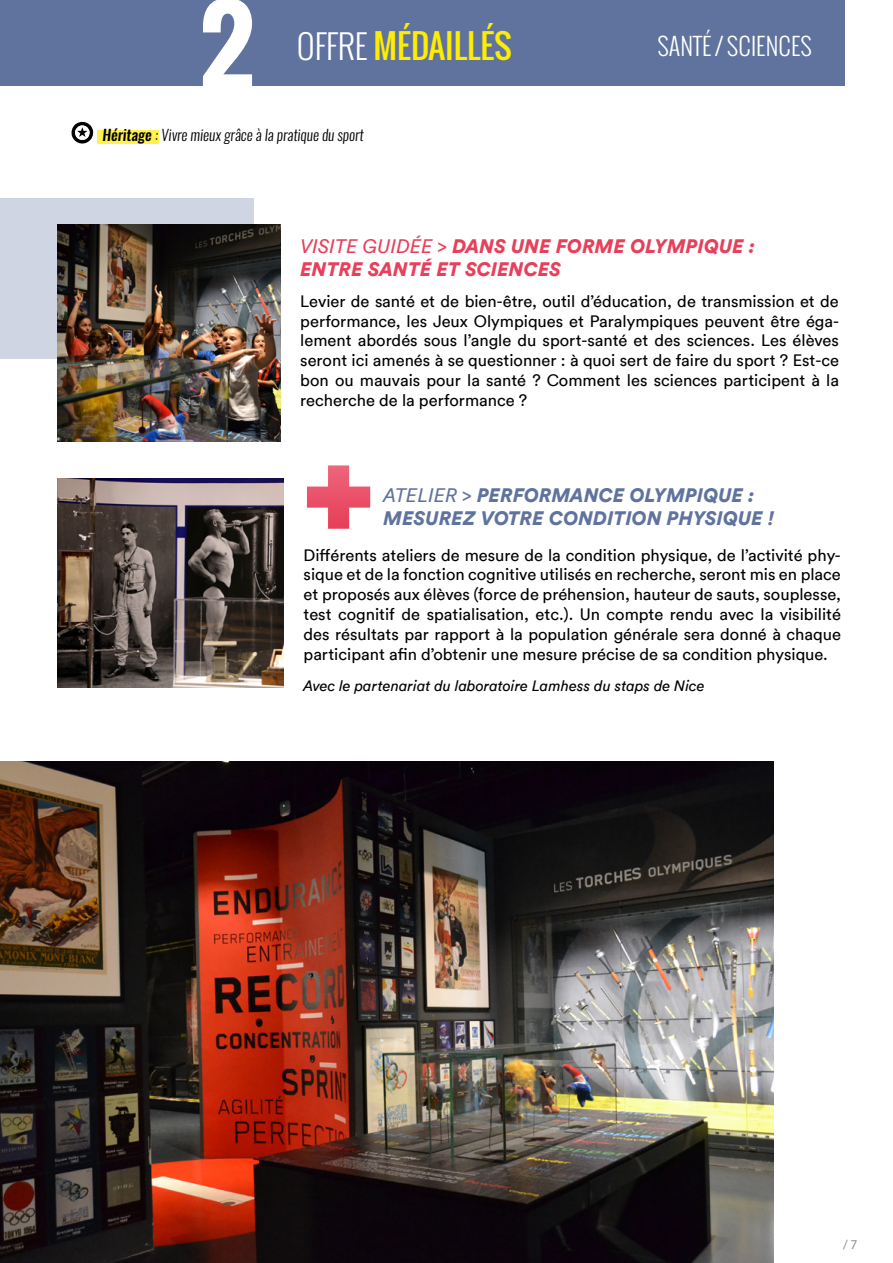
<style>
.page{position:relative;width:893px;height:1263px;background:#fff}
.page>*{position:absolute;margin:0;border:0;box-sizing:border-box;transform-origin:0 0}
.t1{font:225px "Oswald";color:#e83f5a}
.t2{font:700 105px "Oswald";color:#fff}
.t3{font:33px "Oswald";color:#ffed00}
.t4{font:300 24px "Oswald";color:#fff}
.t5{font:italic 900 19.5px/23.4px "Circular";letter-spacing:.01em;color:#60739e}
.t6{font:italic 900 19.5px/23.4px "Circular";letter-spacing:.01em;color:#e83f5a}
.t7{font:16.5px/19.8px "Circular";color:#000;text-align:justify}
.t8{font:italic 15px "Circular";color:#000}
.t9{font:italic 300 15px "Oswald";color:#000}
.t10{font:13.5px "Myriad Pro";color:#8e8e8d}
.s1{font-weight:300;color:#fff}
.s2{font-weight:500}
.s3{font-weight:400}
</style>
<div class="page">
<div style="left:97px;top:130px;width:61px;height:13px;background:#fff24d"></div>
<svg style="left:71px;top:121px;width:22px;height:22px"></svg>
<div style="left:0;top:0;width:844px;height:85px;background:#60739e"></div>
<div style="left:0;top:198px;width:253px;height:160px;background:#cfd5e2"></div>
<img style="left:57px;top:225px;width:223px;height:216px">
<img style="left:57px;top:479px;width:226px;height:209px">
<img style="left:0;top:761px;width:774px;height:502px">
<h2 class="t2" style="left:200px;top:-31px;width:57px">2</h2>
<h3 class="t3" style="left:297px;top:21px;width:217px"><span class="s1">OFFRE</span> MÉDAILLÉS</h3>
<h3 class="t4" style="left:657px;top:30px;width:156px">SANTÉ / SCIENCES</h3>
<p class="t9" style="left:102px;top:125px;width:263px"><span class="s2">Héritage</span> : Vivre mieux grâce à la pratique du sport</p>
<p class="t6" style="left:300px;top:234px;width:456px"><span class="s3">VISITE GUIDÉE &gt;</span> DANS UNE FORME OLYMPIQUE :<br>ENTRE SANTÉ ET SCIENCES</p>
<p class="t7" style="left:300px;top:291px;width:540px">Levier de santé et de bien-être, outil d’éducation, de transmission et de performance, les Jeux Olympiques et Paralympiques peuvent être éga&shy;lement abordés sous l’angle du sport-santé et des sciences. Les élèves seront ici amenés à se questionner : à quoi sert de faire du sport ? Est-ce bon ou mauvais pour la santé ? Comment les sciences participent à la recherche de la performance ?</p>
<h1 class="t1" style="left:300px;top:304px;width:79px">+</h1>
<p class="t5" style="left:384px;top:483px;width:392px"><span class="s3">ATELIER &gt;</span> PERFORMANCE OLYMPIQUE :<br>MESUREZ VOTRE CONDITION PHYSIQUE !</p>
<p class="t7" style="left:304px;top:545px;width:539px">Différents ateliers de mesure de la condition physique, de l’activité phy&shy;sique et de la fonction cognitive utilisés en recherche, seront mis en place et proposés aux élèves (force de préhension, hauteur de sauts, souplesse, test cognitif de spatialisation, etc.). Un compte rendu avec la visibilité des résultats par rapport à la population générale sera donné à chaque participant afin d’obtenir une mesure précise de sa condition physique.</p>
<p class="t8" style="left:304px;top:677px;width:403px">Avec le partenariat du laboratoire Lamhess du staps de Nice</p>
<p class="t10" style="left:843px;top:1236px;width:16px">/ 7</p>
</div>
